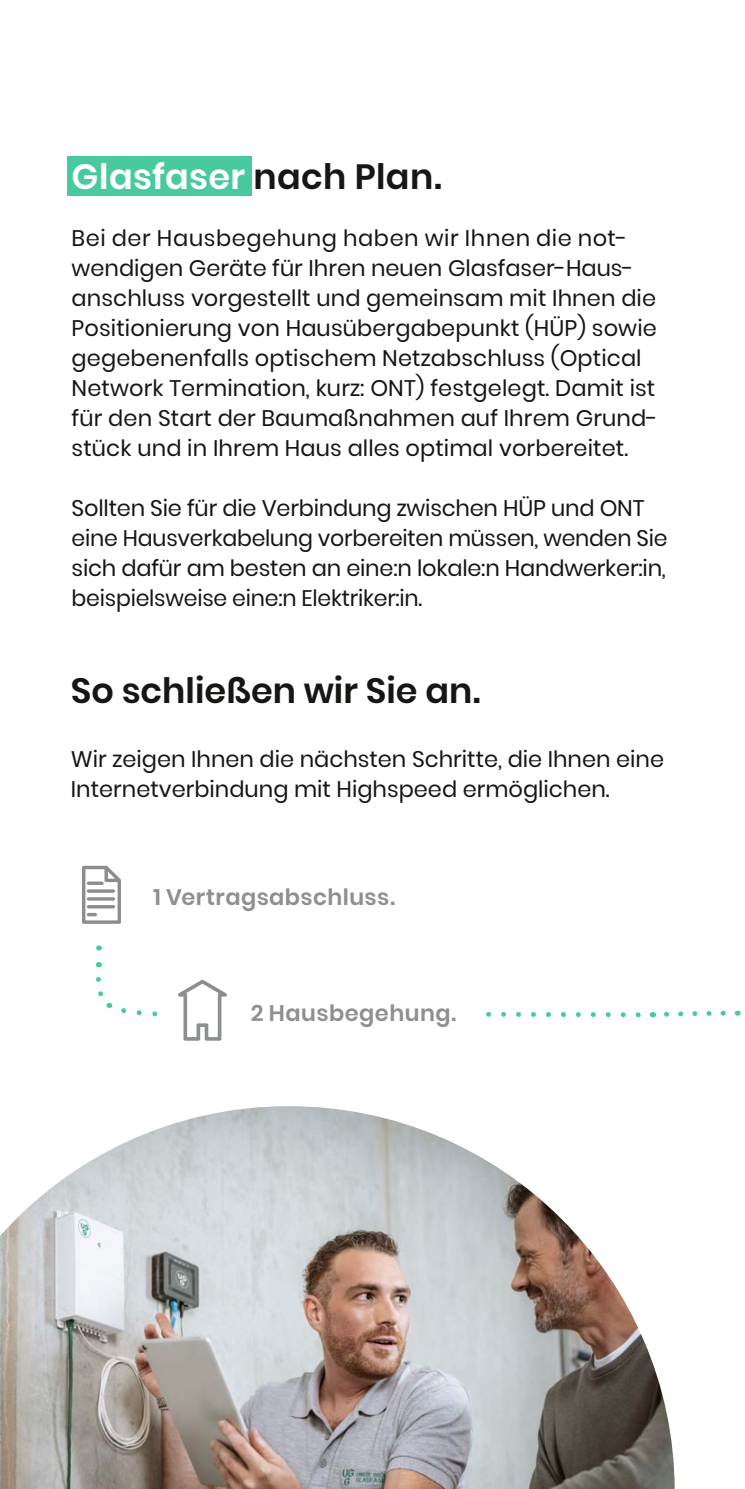
<style>
.page{position:relative;width:745px;height:1489px;background:#fff}
.page>*{position:absolute;margin:0;border:0;box-sizing:border-box;transform-origin:0 0}
.t1{font:600 35px "Poppins";color:#161615}
.t2{font:600 35px "Poppins";letter-spacing:.01em;color:#fff}
.t3{font:22.5px/30px "Poppins";letter-spacing:.005em;color:#161615}
.t4{font:600 22.5px "Poppins";letter-spacing:.02em;color:#8e9090}
.s1{color:#161615}
</style>
<div class="page">
<svg style="left:96px;top:945px;width:15px;height:62px"></svg>
<div style="left:67px;top:156px;width:185px;height:40px;background:#49ca9c"></div>
<svg style="left:486px;top:1011px;width:167px;height:7px"></svg>
<svg style="left:664px;top:1010px;width:73px;height:7px"></svg>
<svg style="left:82px;top:865px;width:39px;height:58px"></svg>
<hr style="left:87px;top:881px;width:17px;height:3px;background:#1b1b1a;border-radius:2px">
<hr style="left:87px;top:889px;width:28px;height:3px;background:#1b1b1a;border-radius:2px">
<hr style="left:87px;top:897px;width:28px;height:3px;background:#1b1b1a;border-radius:2px">
<svg style="left:87px;top:912px;width:10px;height:4px"></svg>
<hr style="left:87px;top:905px;width:28px;height:3px;background:#1b1b1a;border-radius:2px">
<svg style="left:121px;top:979px;width:106px;height:62px"></svg>
<img style="left:0;top:1106px;width:674px;height:382px">
<h1 class="t2" style="left:72px;top:155px;width:371px">Glasfaser <span class="s1">nach Plan.</span></h1>
<p class="t3" style="left:72px;top:223px;width:587px">Bei der Hausbegehung haben wir Ihnen die not&shy;wendigen Geräte für Ihren neuen Glasfaser-Haus&shy;anschluss vorgestellt und gemeinsam mit Ihnen die Positionierung von Hausübergabepunkt (HÜP) sowie gegebenenfalls optischem Netzabschluss (Optical Network Termination, kurz: ONT) festgelegt. Damit ist für den Start der Baumaßnahmen auf Ihrem Grund&shy;stück und in Ihrem Haus alles optimal vorbereitet.</p>
<p class="t3" style="left:72px;top:493px;width:597px">Sollten Sie für die Verbindung zwischen HÜP und ONT eine Hausverkabelung vorbereiten müssen, wenden Sie sich dafür am besten an eine:n lokale:n Handwerker:in, beispielsweise eine:n Elektriker:in.</p>
<h1 class="t1" style="left:71px;top:668px;width:411px">So schließen wir Sie an.</h1>
<p class="t3" style="left:71px;top:743px;width:594px">Wir zeigen Ihnen die nächsten Schritte, die Ihnen eine<br>Internetverbindung mit Highspeed ermöglichen.</p>
<p class="t4" style="left:153px;top:883px;width:243px">1 Vertragsabschluss.</p>
<p class="t4" style="left:251px;top:998px;width:207px">2 Hausbegehung.</p>
</div>
